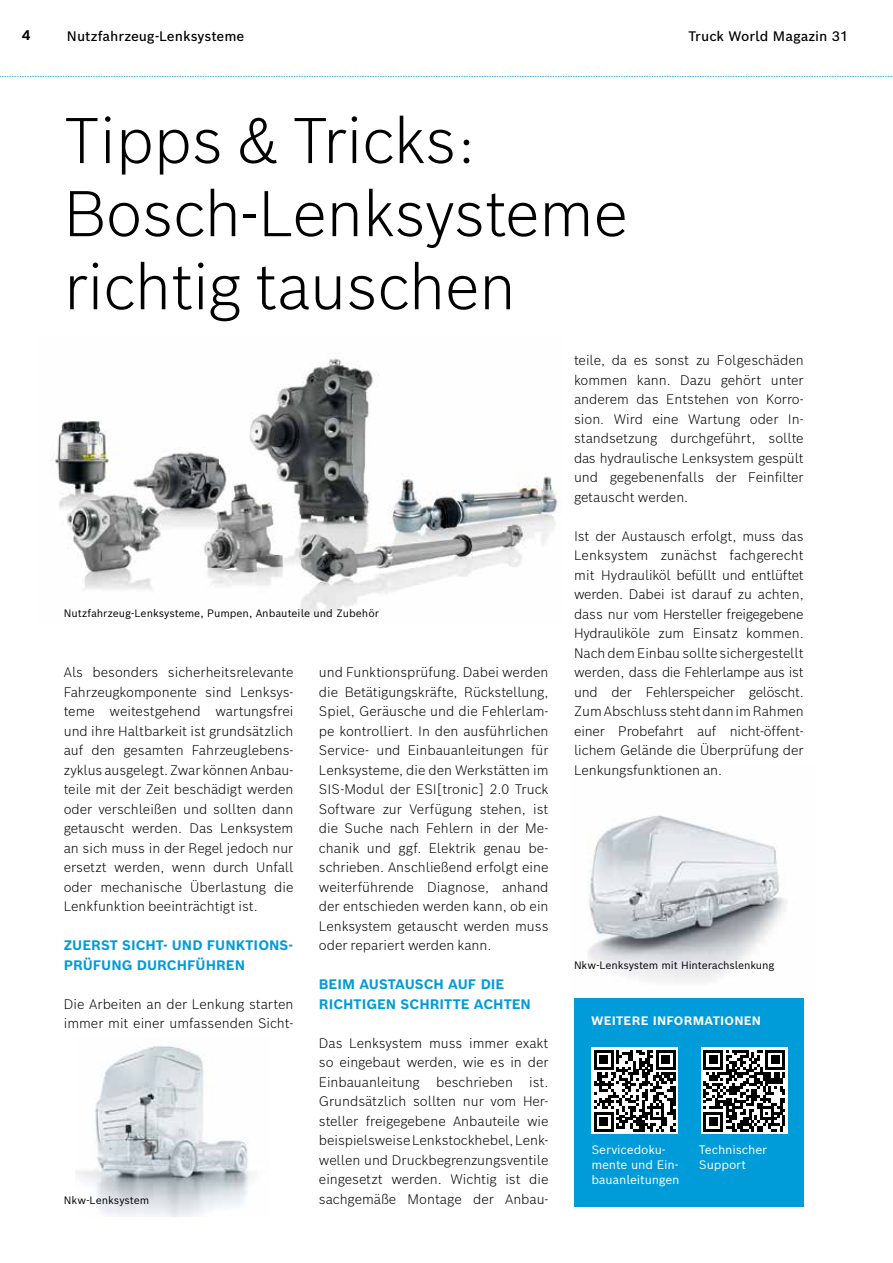
<style>
.page{position:relative;width:893px;height:1263px;background:#fff}
.page>*{position:absolute;margin:0;border:0;box-sizing:border-box;transform-origin:0 0}
.t1{font:300 63px/73.1px "Bosch Sans";letter-spacing:-.01em;color:#000}
.t2{font:300 13.5px/19.5px "Bosch Sans";color:#000;text-align:justify}
.t3{font:700 13.5px/19.5px "Bosch Sans";color:#009bd9}
.t4{font:500 13.5px "Bosch Sans";color:#000}
.t5{font:700 13.5px "Bosch Sans";color:#000}
.t6{font:12px/15px "Bosch Sans";letter-spacing:-.01em;color:#fff}
.t7{font:700 12px "Bosch Sans";letter-spacing:.02em;color:#fff}
.t8{font:10.5px "Bosch Sans";letter-spacing:-.005em;color:#000}
</style>
<div class="page">
<img style="left:53px;top:358px;width:505px;height:258px">
<img style="left:75px;top:1045px;width:178px;height:172px">
<svg style="left:0;top:76px;width:893px;height:1px"></svg>
<div style="left:574px;top:998px;width:230px;height:209px;background:#009bd9"></div>
<img style="left:588px;top:815px;width:199px;height:167px">
<svg style="left:591px;top:1047px;width:87px;height:86px;background:#848484"></svg>
<svg style="left:701px;top:1047px;width:86px;height:86px;background:#7c7c7c"></svg>
<p class="t5" style="left:22px;top:26px;width:10px">4</p>
<p class="t4" style="left:67px;top:27px;width:179px">Nutzfahrzeug-Lenksysteme</p>
<p class="t4" style="left:688px;top:27px;width:161px">Truck World Magazin 31</p>
<h1 class="t1" style="left:64px;top:102px;width:566px">Tipps &amp; Tricks:<br>Bosch-Lenksysteme richtig tauschen</h1>
<p class="t8" style="left:64px;top:606px;width:317px">Nutzfahrzeug-Lenksysteme, Pumpen, Anbauteile und Zubehör</p>
<p class="t2" style="left:64px;top:662px;width:231px">Als besonders sicherheitsrelevante Fahrzeugkomponente sind Lenksys&shy;teme weitestgehend wartungsfrei und ihre Haltbarkeit ist grundsätzlich auf den gesamten Fahrzeuglebens&shy;zyklus ausgelegt. Zwar können Anbau&shy;teile mit der Zeit beschädigt werden oder verschleißen und sollten dann getauscht werden. Das Lenksystem an sich muss in der Regel jedoch nur ersetzt werden, wenn durch Unfall oder mechanische Überlastung die Lenkfunktion beeinträchtigt ist.</p>
<p class="t3" style="left:64px;top:935px;width:231px">ZUERST SICHT- UND FUNKTIONS-<br>PRÜFUNG DURCHFÜHREN</p>
<p class="t2" style="left:64px;top:994px;width:231px">Die Arbeiten an der Lenkung starten immer mit einer umfassenden Sicht-</p>
<p class="t8" style="left:64px;top:1193px;width:87px">Nkw-Lenksystem</p>
<p class="t2" style="left:319px;top:662px;width:231px">und Funktionsprüfung. Dabei werden die Betätigungskräfte, Rückstellung, Spiel, Geräusche und die Fehlerlam&shy;pe kontrolliert. In den ausführlichen Service- und Einbauanleitungen für Lenksysteme, die den Werkstätten im SIS-Modul der ESI[tronic] 2.0 Truck Software zur Verfügung stehen, ist die Suche nach Fehlern in der Me&shy;chanik und ggf. Elektrik genau be&shy;schrieben. Anschließend erfolgt eine weiterführende Diagnose, anhand der entschieden werden kann, ob ein Lenksystem getauscht werden muss oder repariert werden kann.</p>
<p class="t3" style="left:319px;top:974px;width:214px">BEIM AUSTAUSCH AUF DIE<br>RICHTIGEN SCHRITTE ACHTEN</p>
<p class="t2" style="left:319px;top:1033px;width:231px">Das Lenksystem muss immer exakt so eingebaut werden, wie es in der Einbauanleitung beschrieben ist.<br>Grundsätzlich sollten nur vom Her&shy;steller freigegebene Anbauteile wie beispielsweise Lenkstockhebel, Lenk&shy;wellen und Druckbegrenzungsventile eingesetzt werden. Wichtig ist die sachgemäße Montage der Anbau-</p>
<p class="t2" style="left:574px;top:350px;width:231px">teile, da es sonst zu Folgeschäden kommen kann. Dazu gehört unter anderem das Entstehen von Korro&shy;sion. Wird eine Wartung oder In&shy;standsetzung durchgeführt, sollte das hydraulische Lenksystem gespült und gegebenenfalls der Feinfilter getauscht werden.</p>
<p class="t2" style="left:574px;top:526px;width:231px">Ist der Austausch erfolgt, muss das Lenksystem zunächst fachgerecht mit Hydrauliköl befüllt und entlüftet werden. Dabei ist darauf zu achten, dass nur vom Hersteller freigegebene Hydrauliköle zum Einsatz kommen.<br>Nach dem Einbau sollte sichergestellt werden, dass die Fehlerlampe aus ist und der Fehlerspeicher gelöscht.<br>Zum Abschluss steht dann im Rahmen einer Probefahrt auf nicht-öffent&shy;lichem Gelände die Überprüfung der Lenkungsfunktionen an.</p>
<p class="t8" style="left:574px;top:958px;width:202px">Nkw-Lenksystem mit Hinterachslenkung</p>
<p class="t7" style="left:591px;top:1012px;width:172px">WEITERE INFORMATIONEN</p>
<p class="t6" style="left:591px;top:1142px;width:90px">Servicedoku&shy;mente und Ein&shy;bauanleitungen</p>
<p class="t6" style="left:699px;top:1142px;width:70px">Technischer<br>Support</p>
</div>
